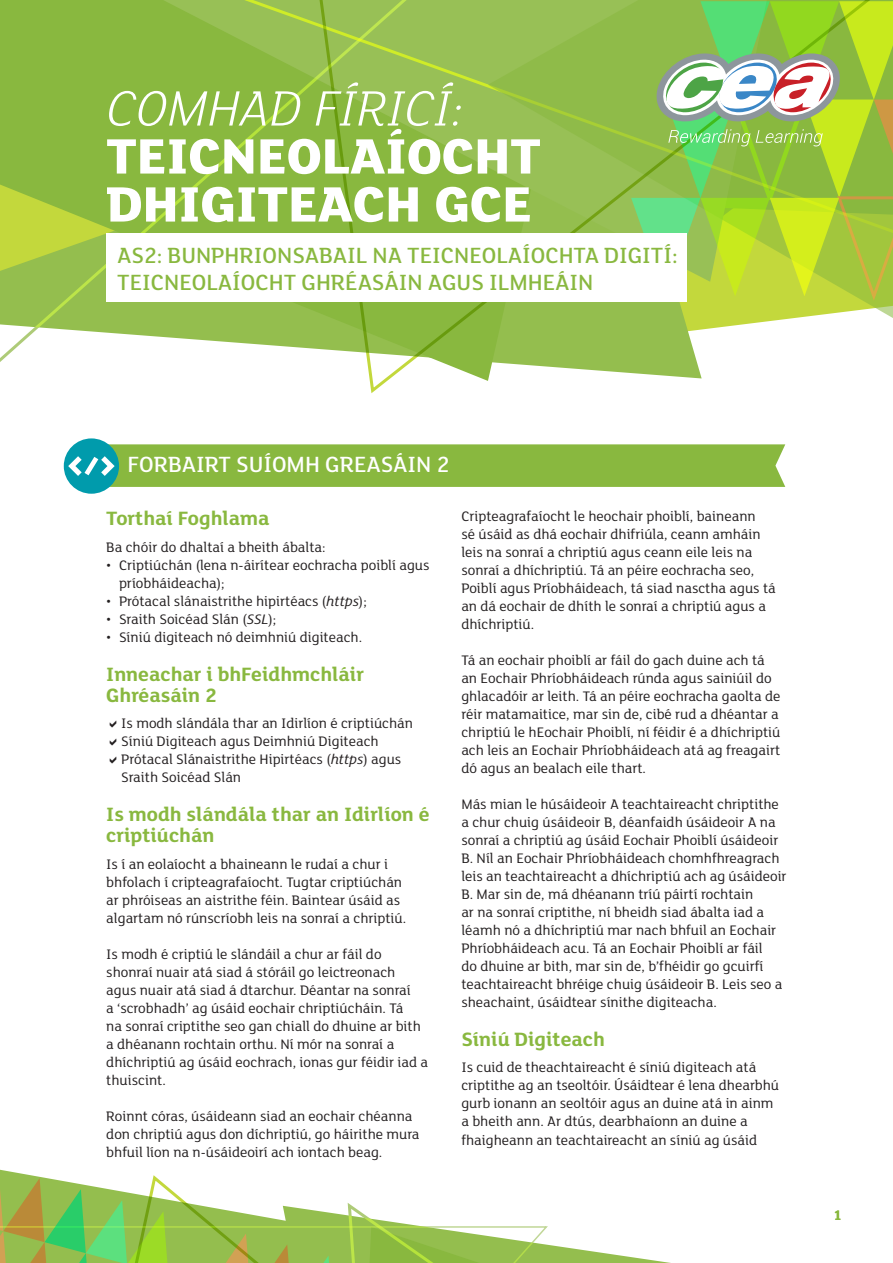
<style>
.page{position:relative;width:893px;height:1263px;background:#fff}
.page>*{position:absolute;margin:0;border:0;box-sizing:border-box;transform-origin:0 0}
.t1{font:800 54px/48px "FS Lola";color:#fff}
.t2{font:italic 300 54px "FS Lola";color:#fff}
.t3{font:500 24px/27px "FS Lola";color:#89b83f}
.t4{font:500 24px "FS Lola";color:#fff}
.t5{font:700 21px/21px "FS Lola";color:#89b83f}
.Body_Text{font:15px/18px "FS Lola";color:#231f20}
.Body_Text_Bold{font:15px/18px "FS Lola";color:#231f20}
.t6{font:700 15px "FS Lola";color:#89b83f}
.s1{font-style:italic}
</style>
<div class="page">
<svg style="left:0;top:1169px;width:671px;height:94px"></svg>
<svg style="left:0;top:0;width:313px;height:362px;background:#98c152"></svg>
<svg style="left:313px;top:0;width:580px;height:393px"></svg>
<svg style="left:631px;top:1px;width:262px;height:301px;background:#a1cb53"></svg>
<div style="left:64px;top:438px;width:55px;height:56px;background:#009bac;border-radius:50%"></div>
<svg style="left:68px;top:444px;width:717px;height:43px;background:#84b84a"></svg>
<div style="left:106px;top:234px;width:581px;height:68px;background:#fff"></div>
<p class="t2" style="left:106px;top:73px;width:359px">COMHAD FÍRICÍ:</p>
<p class="t1" style="left:106px;top:129px;width:436px">TEICNEOLAÍOCHT<br>DHIGITEACH GCE</p>
<p class="t3" style="left:117px;top:241px;width:562px">AS2: BUNPHRIONSABAIL NA TEICNEOLAÍOCHTA DIGITÍ:<br>TEICNEOLAÍOCHT GHRÉASÁIN AGUS ILMHEÁIN</p>
<p class="t4" style="left:128px;top:449px;width:323px">FORBAIRT SUÍOMH GREASÁIN 2</p>
<h2 class="t5" style="left:106px;top:507px;width:165px">Torthaí Foghlama</h2>
<p class="Body_Text" style="left:106px;top:537px;width:221px">Ba chóir do dhaltaí a bheith ábalta:</p>
<p class="Body_Text" style="left:119px;top:555px;width:312px;text-indent:-13px">• Criptiúchán (lena n-áirítear eochracha poiblí agus príobháideacha);</p>
<p class="Body_Text" style="left:106px;top:591px;width:262px">• Prótacal slánaistrithe hipirtéacs (<span class="s1">https</span>);</p>
<p class="Body_Text" style="left:106px;top:609px;width:172px">• Sraith Soicéad Slán (<span class="s1">SSL</span>);</p>
<p class="Body_Text" style="left:106px;top:627px;width:257px">• Síniú digiteach nó deimhniú digiteach.</p>
<h2 class="t5" style="left:106px;top:662px;width:259px">Inneachar i bhFeidhmchláir<br>Ghréasáin 2</h2>
<p class="Body_Text" style="left:121px;top:714px;width:293px">Is modh slándála thar an Idirlíon é criptiúchán</p>
<p class="Body_Text" style="left:121px;top:732px;width:259px">Síniú Digiteach agus Deimhniú Digiteach</p>
<p class="Body_Text" style="left:121px;top:750px;width:282px">Prótacal Slánaistrithe Hipirtéacs (<span class="s1">https</span>) agus<br>Sraith Soicéad Slán</p>
<h2 class="t5" style="left:106px;top:803px;width:325px">Is modh slándála thar an Idirlíon é criptiúchán</h2>
<p class="Body_Text" style="left:106px;top:854px;width:301px">Is í an eolaíocht a bhaineann le rudaí a chur i bhfolach í cripteagrafaíocht. Tugtar criptiúchán ar phróiseas an aistrithe féin. Baintear úsáid as algartam nó rúnscríobh leis na sonraí a chriptiú.</p>
<p class="Body_Text" style="left:106px;top:944px;width:323px">Is modh é criptiú le slándáil a chur ar fáil do shonraí nuair atá siad á stóráil go leictreonach agus nuair atá siad á dtarchur. Déantar na sonraí<br>a ‘scrobhadh’ ag úsáid eochair chriptiúcháin. Tá<br>na sonraí criptithe seo gan chiall do dhuine ar bith a dhéanann rochtain orthu. Ní mór na sonraí a dhíchriptiú ag úsáid eochrach, ionas gur féidir iad a thuiscint.</p>
<p class="Body_Text" style="left:106px;top:1106px;width:315px">Roinnt córas, úsáideann siad an eochair chéanna don chriptiú agus don díchriptiú, go háirithe mura bhfuil líon na n-úsáideoirí ach iontach beag.</p>
<p class="Body_Text" style="left:461px;top:506px;width:316px">Cripteagrafaíocht le heochair phoiblí, baineann<br>sé úsáid as dhá eochair dhifriúla, ceann amháin leis na sonraí a chriptiú agus ceann eile leis na sonraí a dhíchriptiú. Tá an péire eochracha seo, Poiblí agus Príobháideach, tá siad nasctha agus tá an dá eochair de dhíth le sonraí a chriptiú agus a dhíchriptiú.</p>
<p class="Body_Text" style="left:461px;top:650px;width:321px">Tá an eochair phoiblí ar fáil do gach duine ach tá an Eochair Phríobháideach rúnda agus sainiúil do ghlacadóir ar leith. Tá an péire eochracha gaolta de réir matamaitice, mar sin de, cibé rud a dhéantar a chriptiú le hEochair Phoiblí, ní féidir é a dhíchriptiú ach leis an Eochair Phríobháideach atá ag freagairt dó agus an bealach eile thart.</p>
<p class="Body_Text" style="left:461px;top:794px;width:327px">Más mian le húsáideoir A teachtaireacht chriptithe a chur chuig úsáideoir B, déanfaidh úsáideoir A na sonraí a chriptiú ag úsáid Eochair Phoiblí úsáideoir B. Níl an Eochair Phríobháideach chomhfhreagrach leis an teachtaireacht a dhíchriptiú ach ag úsáideoir B. Mar sin de, má dhéanann tríú páirtí rochtain<br>ar na sonraí criptithe, ní bheidh siad ábalta iad a léamh nó a dhíchriptiú mar nach bhfuil an Eochair Phríobháideach acu. Tá an Eochair Phoiblí ar fáil<br>do dhuine ar bith, mar sin de, b’fhéidir go gcuirfí teachtaireacht bhréige chuig úsáideoir B. Leis seo a sheachaint, úsáidtear sínithe digiteacha.</p>
<h2 class="t5" style="left:461px;top:1027px;width:145px">Síniú Digiteach</h2>
<p class="Body_Text_Bold" style="left:461px;top:1058px;width:319px">Is cuid de theachtaireacht é síniú digiteach atá criptithe ag an tseoltóir. Úsáidtear é lena dhearbhú gurb ionann an seoltóir agus an duine atá in ainm a bheith ann. Ar dtús, dearbhaíonn an duine a fhaigheann an teachtaireacht an síniú ag úsáid</p>
<p class="t6" style="left:834px;top:1205px;width:10px">1</p>
</div>
